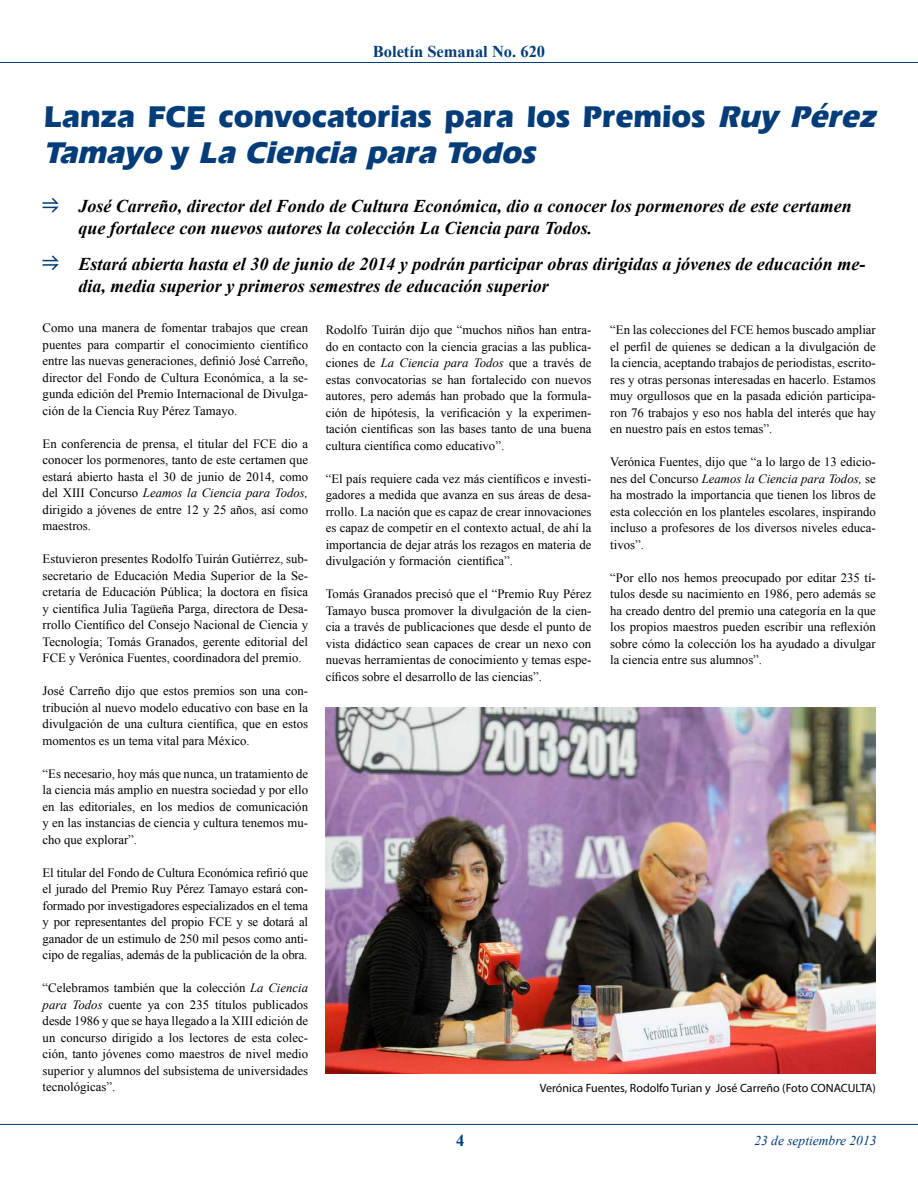
<style>
.page{position:relative;width:918px;height:1188px;background:#fff}
.page>*{position:absolute;margin:0;border:0;box-sizing:border-box;transform-origin:0 0}
.t1{font:700 31.5px/36px "Eras IT Cby BT";color:#033d79}
.t2{font:italic 700 18px/21.6px "Times New Roman";color:#000}
.t3{font:700 16.5px "Times New Roman";color:#033d79}
.t4{font:italic 13.5px "Times New Roman";color:#033d79}
.t5{font:12.75px/16.5px "Times New Roman";color:#000;text-align:justify}
.t6{font:12px "Myriad Pro";color:#000}
.s1{font-style:italic}
</style>
<div class="page">
<hr style="left:0;top:62px;width:918px;height:1px;background:#033d79">
<hr style="left:0;top:1124px;width:918px;height:1px;background:#033d79">
<svg style="left:42px;top:198px;width:17px;height:15px"></svg>
<svg style="left:42px;top:255px;width:17px;height:15px"></svg>
<img style="left:326px;top:708px;width:549px;height:366px">
<p class="t3" style="left:373px;top:40px;width:174px">Boletín Semanal No. 620</p>
<h1 class="t1" style="left:44px;top:98px;width:840px">Lanza FCE convocatorias para los Premios <span class="s1">Ruy Pérez<br>Tamayo</span> y <span class="s1">La Ciencia para Todos</span></h1>
<h2 class="t2" style="left:78px;top:195px;width:775px">José Carreño, director del Fondo de Cultura Económica, dio a conocer los pormenores de este certamen que fortalece con nuevos autores la colección La Ciencia para Todos.</h2>
<h2 class="t2" style="left:78px;top:253px;width:788px">Estará abierta hasta el 30 de junio de 2014 y podrán participar obras dirigidas a jóvenes de educación me&shy;dia, media superior y primeros semestres de educación superior</h2>
<p class="t5" style="left:43px;top:320px;width:267px">Como una manera de fomentar trabajos que crean puentes para compartir el conocimiento científico entre las nuevas generaciones, definió José Carreño, director del Fondo de Cultura Económica, a la se&shy;gunda edición del Premio Internacional de Divulga&shy;ción de la Ciencia Ruy Pérez Tamayo.</p>
<p class="t5" style="left:43px;top:435px;width:267px">En conferencia de prensa, el titular del FCE dio a conocer los pormenores, tanto de este certamen que estará abierto hasta el 30 de junio de 2014, como del XIII Concurso <span class="s1">Leamos la Ciencia para Todos, </span>dirigido a jóvenes de entre 12 y 25 años, así como maestros.</p>
<p class="t5" style="left:43px;top:551px;width:267px">Estuvieron presentes Rodolfo Tuirán Gutiérrez, sub&shy;secretario de Educación Media Superior de la Se&shy;cretaría de Educación Pública; la doctora en física y científica Julia Tagüeña Parga, directora de Desa&shy;rrollo Científico del Consejo Nacional de Ciencia y Tecnología; Tomás Granados, gerente editorial del FCE y Verónica Fuentes, coordinadora del premio.</p>
<p class="t5" style="left:43px;top:683px;width:267px">José Carreño dijo que estos premios son una con&shy;tribución al nuevo modelo educativo con base en la divulgación de una cultura científica, que en estos momentos es un tema vital para México.</p>
<p class="t5" style="left:43px;top:765px;width:267px">“Es necesario, hoy más que nunca, un tratamiento de la ciencia más amplio en nuestra sociedad y por ello en las editoriales, en los medios de comunicación y en las instancias de ciencia y cultura tenemos mu&shy;cho que explorar”.</p>
<p class="t5" style="left:43px;top:864px;width:267px">El titular del Fondo de Cultura Económica refirió que el jurado del Premio Ruy Pérez Tamayo estará con&shy;formado por investigadores especializados en el tema y por representantes del propio FCE y se dotará al ganador de un estimulo de 250 mil pesos como anti&shy;cipo de regalías, además de la publicación de la obra.</p>
<p class="t5" style="left:43px;top:980px;width:267px">“Celebramos también que la colección <span class="s1">La Ciencia para Todos</span> cuente ya con 235 títulos publicados desde 1986 y que se haya llegado a la XIII edición de un concurso dirigido a los lectores de esta colec&shy;ción, tanto jóvenes como maestros de nivel medio superior y alumnos del subsistema de universidades tecnológicas”.</p>
<p class="t5" style="left:326px;top:321px;width:267px">Rodolfo Tuirán dijo que “muchos niños han entra&shy;do en contacto con la ciencia gracias a las publica&shy;ciones de <span class="s1">La Ciencia para Todos</span> que a través de estas convocatorias se han fortalecido con nuevos autores, pero además han probado que la formula&shy;ción de hipótesis, la verificación y la experimen&shy;tación científicas son las bases tanto de una buena cultura científica como educativo”.</p>
<p class="t5" style="left:326px;top:470px;width:267px">“El país requiere cada vez más científicos e investi&shy;gadores a medida que avanza en sus áreas de desa&shy;rrollo. La nación que es capaz de crear innovaciones es capaz de competir en el contexto actual, de ahí la importancia de dejar atrás los rezagos en materia de divulgación y formación científica”.</p>
<p class="t5" style="left:326px;top:585px;width:267px">Tomás Granados precisó que el “Premio Ruy Pérez Tamayo busca promover la divulgación de la cien&shy;cia a través de publicaciones que desde el punto de vista didáctico sean capaces de crear un nexo con nuevas herramientas de conocimiento y temas espe&shy;cíficos sobre el desarrollo de las ciencias”.</p>
<p class="t5" style="left:610px;top:321px;width:267px">“En las colecciones del FCE hemos buscado ampliar el perfil de quienes se dedican a la divulgación de la ciencia, aceptando trabajos de periodistas, escrito&shy;res y otras personas interesadas en hacerlo. Estamos muy orgullosos que en la pasada edición participa&shy;ron 76 trabajos y eso nos habla del interés que hay en nuestro país en estos temas”.</p>
<p class="t5" style="left:610px;top:453px;width:267px">Verónica Fuentes, dijo que “a lo largo de 13 edicio&shy;nes del Concurso <span class="s1">Leamos la Ciencia para Todos,</span> se ha mostrado la importancia que tienen los libros de esta colección en los planteles escolares, inspirando incluso a profesores de los diversos niveles educa&shy;tivos”.</p>
<p class="t5" style="left:610px;top:569px;width:267px">“Por ello nos hemos preocupado por editar 235 tí&shy;tulos desde su nacimiento en 1986, pero además se ha creado dentro del premio una categoría en la que los propios maestros pueden escribir una reflexión sobre cómo la colección los ha ayudado a divulgar la ciencia entre sus alumnos”.</p>
<p class="t6" style="left:540px;top:1081px;width:338px">Verónica Fuentes, Rodolfo Turian y José Carreño (Foto CONACULTA)</p>
<p class="t3" style="left:456px;top:1130px;width:10px">4</p>
<p class="t4" style="left:754px;top:1131px;width:124px">23 de septiembre 2013</p>
</div>
